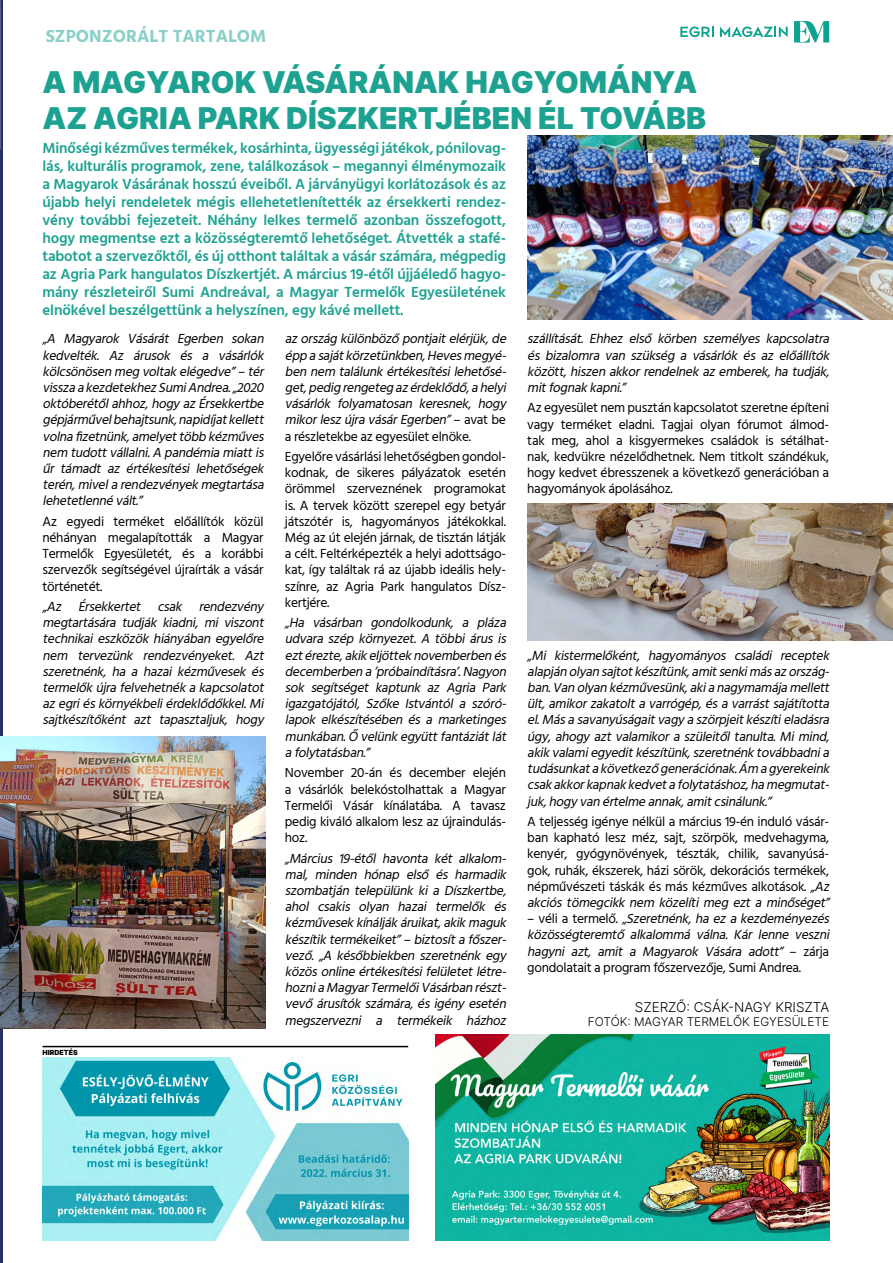
<style>
.page{position:relative;width:893px;height:1263px;background:#fff}
.page>*{position:absolute;margin:0;border:0;box-sizing:border-box;transform-origin:0 0}
.t1{font:900 30px/36px "Inter";color:#1da291}
.t2{font:700 18px "Hind Siliguri";color:#16a290}
.t3{font:600 15px/18px "Hind Siliguri";letter-spacing:-.01em;color:#1da291;text-align:justify}
.t4{font:italic 13.5px/16.2px "Hind Siliguri";letter-spacing:-.02em;color:#000;text-align:justify}
.t5{font:13.5px/16.2px "Hind Siliguri";letter-spacing:-.02em;color:#000;text-align:justify}
.t6{font:300 13.5px "Inter";color:#000}
.t7{font:300 12px "Inter";color:#000}
.t8{font:900 7.05px "Inter";color:#000}
.s1{font-style:normal}
.s2{font-style:italic}
</style>
<div class="page">
<hr style="left:0;top:0;width:2px;height:1263px;background:#292e61">
<img style="left:43px;top:1057px;width:365px;height:183px">
<hr style="left:43px;top:1046px;width:365px;height:1px;background:#000">
<img style="left:436px;top:1034px;width:393px;height:206px">
<img style="left:0;top:736px;width:265px;height:292px">
<img style="left:527px;top:136px;width:366px;height:184px">
<img style="left:527px;top:503px;width:366px;height:137px">
<svg style="left:794px;top:21px;width:35px;height:22px"></svg>
<svg style="left:680px;top:27px;width:34px;height:10px"></svg>
<svg style="left:720px;top:27px;width:68px;height:10px"></svg>
<h2 class="t2" style="left:45px;top:22px;width:222px">SZPONZORÁLT TARTALOM</h2>
<h1 class="t1" style="left:43px;top:63px;width:665px">A MAGYAROK VÁSÁRÁNAK HAGYOMÁNYA<br>AZ AGRIA PARK DÍSZKERTJÉBEN ÉL TOVÁBB</h1>
<p class="t3" style="left:43px;top:139px;width:465px">Minőségi kézműves termékek, kosárhinta, ügyességi játékok, pónilovag&shy;lás, kulturális programok, zene, találkozások – megannyi élménymozaik a Magyarok Vásárának hosszú éveiből. A járványügyi korlátozások és az újabb helyi rendeletek mégis ellehetetlenítették az érsekkerti rendez&shy;vény további fejezeteit. Néhány lelkes termelő azonban összefogott, hogy megmentse ezt a közösségteremtő lehetőséget. Átvették a stafé&shy;tabotot a szervezőktől, és új otthont találtak a vásár számára, mégpedig az Agria Park hangulatos Díszkertjét. A március 19-étől újjáéledő hagyo&shy;mány részleteiről Sumi Andreával, a Magyar Termelők Egyesületének elnökével beszélgettünk a helyszínen, egy kávé mellett.</p>
<p class="t4" style="left:43px;top:332px;width:226px">„A Magyarok Vásárát Egerben sokan kedvelték. Az árusok és a vásárlók kölcsönösenmegvoltakelégedve”–tér visszaakezdetekhezSumiAndrea.„2020 októberétőlahhoz,hogyazÉrsekkertbe gépjárművelbehajtsunk,napidíjatkellett volnafizetnünk,amelyettöbb kézműves nem tudottvállalni.A pandémiamiattis űr támadt az értékesítési lehetőségek terén,mivelarendezvényekmegtartása lehetetlennévált.”</p>
<p class="t5" style="left:43px;top:514px;width:223px">Az egyedi terméket előállítók közül néhányan megalapították a Magyar Termelők Egyesületét, és a korábbi szervezők segítségével újraírták a vásár történetét.</p>
<p class="t4" style="left:43px;top:599px;width:226px">„Az Érsekkertet csak rendezvény megtartására tudják kiadni, mi viszont technikai eszközök hiányában egyelőre nem tervezünk rendezvényeket. Azt szeretnénk, ha a hazai kézművesek és termelőkújrafelvehetnékakapcsolatot azegriéskörnyékbeliérdeklődőkkel.Mi sajtkészítőként azt tapasztaljuk, hogy</p>
<p class="t4" style="left:285px;top:332px;width:226px;text-align:left">azországkülönböző pontjaitelérjük,de épp asajátkörzetünkben,Hevesmegyé&shy;bennem találunkértékesítésilehetősé&shy;get,pedigrengetegazérdeklődő,ahelyi vásárlók folyamatosan keresnek, hogy mikorleszújravásárEgerben”<span class="s1">– a v a t b e a részletekbe az egyesület elnöke.</span></p>
<p class="t5" style="left:285px;top:449px;width:223px">Egyelőre vásárlási lehetőségben gondol&shy;kodnak, de sikeres pályázatok esetén örömmel szerveznének programokat is. A tervek között szerepel egy betyár játszótér is, hagyományos játékokkal.<br>Még az út elején járnak, de tisztán látják a célt. Feltérképezték a helyi adottságo&shy;kat, így találtak rá az újabb ideális hely&shy;színre, az Agria Park hangulatos Dísz&shy;kertjére.</p>
<p class="t4" style="left:285px;top:615px;width:226px">„Ha vásárban gondolkodunk, a pláza udvara szép környezet. A többi árus is eztérezte,akikeljötteknovemberbenés decemberbena’próbaindításra’.Nagyon sok segítséget kaptunk az Agria Park igazgatójától, Szőke Istvántól a szóró&shy;lapok elkészítésében és a marketinges munkában.Ő velünkegyüttfantáziátlát afolytatásban.”</p>
<p class="t5" style="left:285px;top:766px;width:223px">November 20-án és december elején a vásárlók belekóstolhattak a Magyar Termelői Vásár kínálatába. A tavasz pedig kiváló alkalom lesz az újraindulás&shy;hoz.</p>
<p class="t4" style="left:285px;top:851px;width:226px">„Március 19-étől havonta két alkalom&shy;mal, minden hónap első és harmadik szombatján települünk ki a Díszkertbe, ahol csakis olyan hazai termelők és kézművesekkínáljákáruikat,akikmaguk készítiktermékeiket”–biztosítafőszer&shy;vező. „A későbbiekben szeretnénk egy közösonlineértékesítésifelületetlétre&shy;hozniaMagyarTermelőiVásárbanrészt&shy;vevő árusítókszámára,ésigényesetén megszervezni a termékeik házhoz</p>
<p class="t4" style="left:527px;top:332px;width:307px">szállítását. Ehhez első körben személyes kapcsolatra és bizalomra van szükség a vásárlók és az előállítók között,hiszenakkorrendelnekazemberek,hatudják, mitfognakkapni.”</p>
<p class="t5" style="left:527px;top:401px;width:303px">Az egyesület nem pusztán kapcsolatot szeretne építeni vagy terméket eladni. Tagjai olyan fórumot álmod&shy;tak meg, ahol a kisgyermekes családok is sétálhat&shy;nak, kedvükre nézelődhetnek. Nem titkolt szándékuk, hogy kedvet ébresszenek a következő generációban a hagyományok ápolásához.</p>
<p class="t4" style="left:527px;top:648px;width:307px">„Mi kistermelőként, hagyományos családi receptek alapjánolyansajtotkészítünk,amitsenkimásazország&shy;ban.Vanolyankézművesünk,akianagymamájamellett ült,amikorzakatoltavarrógép,ésavarrástsajátította el.Másasavanyúságaitvagyaszörpjeitkészítieladásra úgy,ahogyaztvalamikoraszüleitőltanulta.Mimind, akikvalamiegyeditkészítünk,szeretnénktovábbadnia tudásunkatakövetkező generációnak.Ám agyerekeink csakakkorkapnakkedvetafolytatáshoz,hamegmutat&shy;juk,hogyvanértelmeannak,amitcsinálunk.”</p>
<p class="t5" style="left:527px;top:814px;width:307px;text-align:left">A teljesség igénye nélkül a március 19-én induló vásár&shy;ban kapható lesz méz, sajt, szörpök, medvehagyma, kenyér, gyógynövények, tészták, chilik, savanyúsá&shy;gok, ruhák, ékszerek, házi sörök, dekorációs termékek, népművészeti táskák és más kézműves alkotások. <span class="s2">„Az akciós tömegcikk nem közelíti meg ezt a minőséget”</span></p>
<p class="t4" style="left:527px;top:911px;width:307px;text-align:left"><span class="s1">– v é l i a t e r m e l ő .</span> „Szeretnénk,haezakezdeményezés közösségteremtő alkalommá válna. Kár lenne veszni hagyni azt, amit a Magyarok Vására adott” <span class="s1">– z á rj a gondolatait a program főszervezője, Sumi Andrea.</span></p>
<p class="t6" style="left:635px;top:997px;width:196px">SZERZŐ: CSÁK-NAGY KRISZTA</p>
<p class="t7" style="left:588px;top:1013px;width:243px">FOTÓK: MAGYAR TERMELŐK EGYESÜLETE</p>
<p class="t8" style="left:43px;top:1047px;width:37px">HIRDETÉS</p>
</div>
